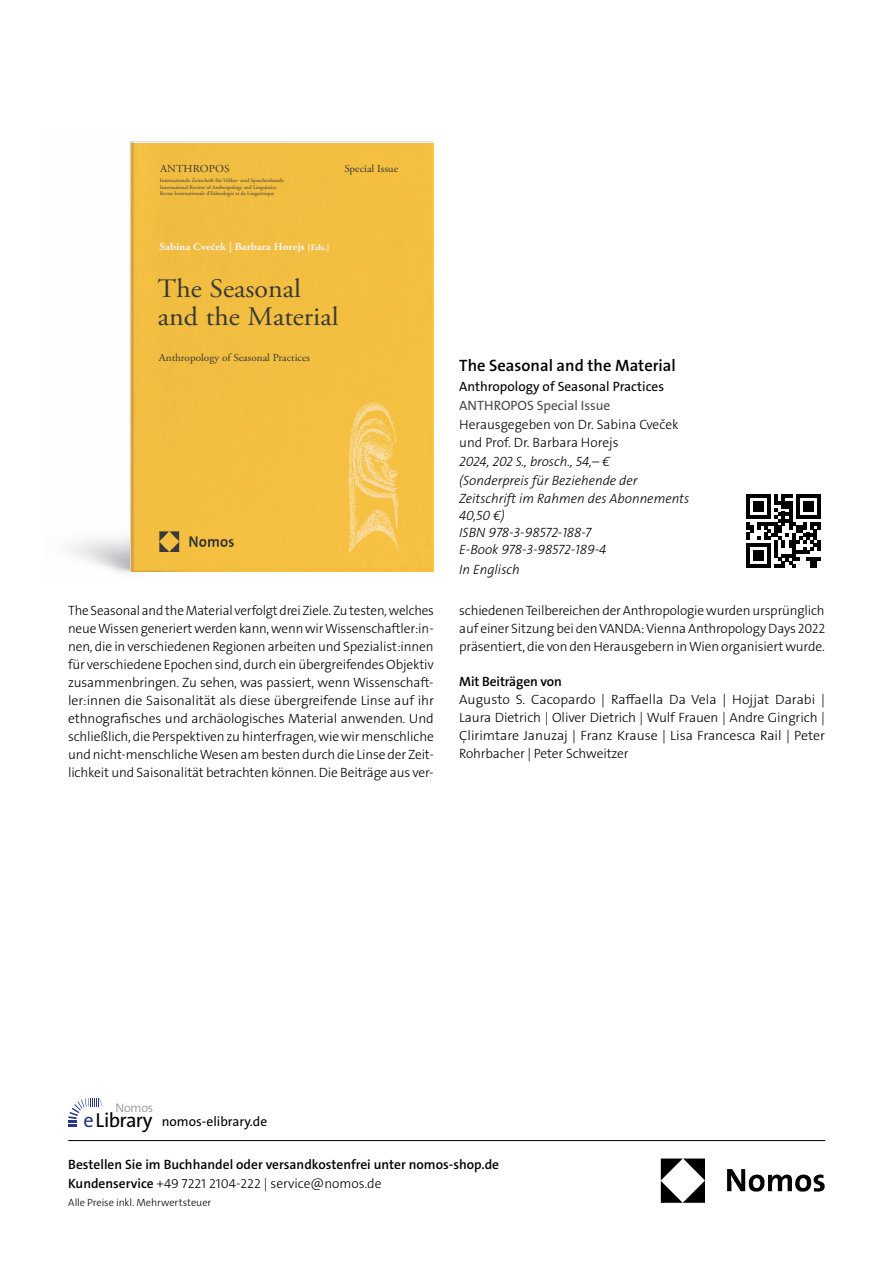
<style>
.page{position:relative;width:893px;height:1263px;background:#fff}
.page>*{position:absolute;margin:0;border:0;box-sizing:border-box;transform-origin:0 0}
.t1{font:26.7px/27.3px "Adobe Garamond Pro";color:#3c3c3b;scale:1.05 1}
.t2{font:20.4px "The Sans Os F";letter-spacing:-.03em;color:#000}
.t3{font:600 16.5px "The Sans Os F";color:#000}
.t4{font:300 13.5px/18px "The Sans Os F";letter-spacing:-.01em;color:#000;text-align:justify}
.t5{font:italic 300 13.5px/17.2px "The Sans Os F";color:#000}
.t6{font:600 13.5px/19.5px "The Sans C5";color:#000}
.t7{font:13.5px "The Sans Os F";color:#000}
.t8{font:13.5px "The Sans Os F";color:#4a4a49}
.t9{font:13.5px "The Sans C5";color:#000}
.t10{font:600 13.5px "The Sans Os F";letter-spacing:-.01em;color:#000}
.t11{font:300 12.45px "The Sans Os F";letter-spacing:-.02em;color:#878787}
.t12{font:10.65px "Adobe Garamond Pro";color:#3c3c3b;scale:1.05 1}
.t13{font:700 10.65px "Adobe Garamond Pro";color:#fff;scale:1.05 1}
.t14{font:300 10.5px "The Sans C5";letter-spacing:-.005em;color:#000}
.t15{font:5.4px/6.6px "Adobe Garamond Pro";color:#3c3c3b;scale:1.05 1}
.s1{font-size:8.7px}
.s2{color:#283583}
.s3{font-weight:300}
</style>
<div class="page">
<img style="left:660px;top:1158px;width:165px;height:45px">
<hr style="left:68px;top:1140px;width:757px;height:1px;background:#000">
<img style="left:71px;top:141px;width:361px;height:433px">
<div style="left:131px;top:143px;width:303px;height:429px;background:#f3bf41"></div>
<img style="left:348px;top:402px;width:51px;height:151px">
<img style="left:160px;top:532px;width:74px;height:19px">
<svg style="left:68px;top:1098px;width:34px;height:29px"></svg>
<svg style="left:746px;top:494px;width:74px;height:74px"></svg>
<p class="t12" style="left:160px;top:162px;width:68px">ANTHROPOS</p>
<p class="t12" style="left:344px;top:162px;width:53px">Special Issue</p>
<p class="t15" style="left:160px;top:177px;width:120px">Internationale Zeitschrift für Völker- und Sprachenkunde<br>International Review of Anthropology and Linguistics<br>Revue Internationale d’Ethnologie et de Linguistique</p>
<p class="t13" style="left:159px;top:240px;width:164px">Sabina Cveček | Barbara Horejs <span class="s1">[Eds.]</span></p>
<h1 class="t1" style="left:158px;top:276px;width:174px">The Seasonal and the Material</h1>
<p class="t12" style="left:159px;top:351px;width:145px">Anthropology of Seasonal Practices</p>
<p class="t3" style="left:459px;top:355px;width:218px">The Seasonal and the Material</p>
<p class="t7" style="left:459px;top:381px;width:206px">Anthropology of Seasonal Practices</p>
<p class="t8" style="left:459px;top:400px;width:153px">ANTHROPOS Special Issue</p>
<p class="t4" style="left:459px;top:416px;width:221px;line-height:17.2px">Herausgegeben von Dr. Sabina Cveček und Prof. Dr. Barbara Horejs</p>
<p class="t5" style="left:459px;top:452px;width:180px;line-height:19.4px">2024, 202 S., brosch., 54,– € (Sonderpreis für Beziehende der</p>
<p class="t5" style="left:459px;top:490px;width:231px">Zeitschrift im Rahmen des Abonnements<br>40,50 €)<br>ISBN 978-3-98572-188-7<br>E-Book 978-3-98572-189-4</p>
<p class="t5" style="left:459px;top:561px;width:62px">In Englisch</p>
<p class="t4" style="left:68px;top:601px;width:367px">The Seasonal and the Material verfolgt drei Ziele. Zu testen, welches neue Wissen generiert werden kann, wenn wir Wissenschaftler:in&shy;nen, die in verschiedenen Regionen arbeiten und Spezialist:innen für verschiedene Epochen sind, durch ein übergreifendes Objektiv zusammenbringen. Zu sehen, was passiert, wenn Wissenschaft&shy;ler:innen die Saisonalität als diese übergreifende Linse auf ihr ethnografisches und archäologisches Material anwenden. Und schließlich, die Perspektiven zu hinterfragen, wie wir menschliche und nicht-menschliche Wesen am besten durch die Linse der Zeit&shy;lichkeit und Saisonalität betrachten können. Die Beiträge aus ver-</p>
<p class="t4" style="left:459px;top:601px;width:367px">schiedenen Teilbereichen der Anthropologie wurden ursprünglich auf einer Sitzung bei den VANDA: Vienna Anthropology Days 2022 präsentiert, die von den Herausgebern in Wien organisiert wurde.</p>
<p class="t10" style="left:459px;top:673px;width:104px">Mit Beiträgen von</p>
<p class="t4" style="left:459px;top:690px;width:367px">Augusto S. Cacopardo | Raffaella Da Vela | Hojjat Darabi | Laura Dietrich | Oliver Dietrich | Wulf Frauen | Andre Gingrich | Çlirimtare Januzaj | Franz Krause | Lisa Francesca Rail | Peter Rohrbacher | Peter Schweitzer</p>
<p class="t11" style="left:115px;top:1099px;width:39px">Nomos</p>
<h2 class="t2" style="left:83px;top:1112px;width:71px"><span class="s2">e</span>Library</h2>
<p class="t9" style="left:162px;top:1112px;width:107px">nomos-elibrary.de</p>
<p class="t6" style="left:68px;top:1154px;width:432px">Bestellen Sie im Buchhandel oder versandkostenfrei unter nomos-shop.de<br>Kundenservice <span class="s3">+49 7221 2104-222 | service@nomos.de</span></p>
<p class="t14" style="left:68px;top:1196px;width:145px">Alle Preise inkl. Mehrwertsteuer</p>
</div>
